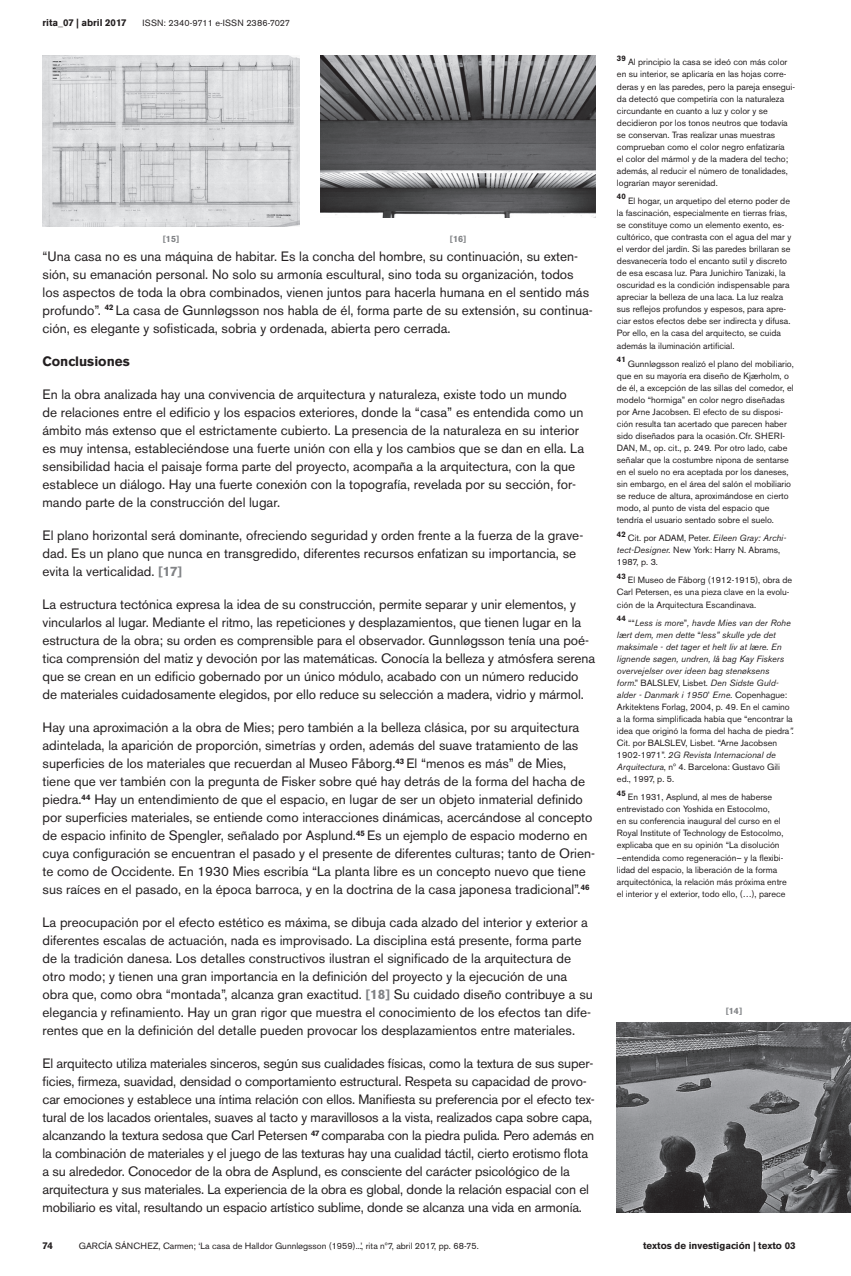
<style>
.page{position:relative;width:851px;height:1276px;background:#fff}
.page>*{position:absolute;margin:0;border:0;box-sizing:border-box;transform-origin:0 0}
.t1{font:13.5px/18px "Akzidenz Grotesk BE";color:#231f20}
.t2{font:700 13.5px "Akzidenz Grotesk BE";color:#231f20}
.t3{font:700 9.75px "Akzidenz Grotesk BE";color:#231f20}
.t4{font:9px/12px "Akzidenz Grotesk BE";color:#231f20}
.t5{font:italic 9px/12px "Akzidenz Grotesk BE";color:#231f20}
.t6{font:9px "Akzidenz Grotesk BE";letter-spacing:.02em;color:#231f20}
.t7{font:700 9px "Akzidenz Grotesk BE";color:#808285}
.t8{font:700 7.8px "Akzidenz Grotesk BE";color:#231f20}
.s1{font-style:italic}
.s2{font-style:normal}
.s3{font-weight:700;color:#808285}
</style>
<div class="page">
<img style="left:43px;top:55px;width:256px;height:172px">
<img style="left:321px;top:55px;width:274px;height:162px">
<img style="left:617px;top:1022px;width:233px;height:190px">
<p class="t3" style="left:43px;top:17px;width:86px">rita_07 | abril 2017</p>
<p class="t6" style="left:142px;top:17px;width:149px">ISSN: 2340-9711 e-ISSN 2386-7027</p>
<p class="t8" style="left:617px;top:54px;width:11px">39</p>
<p class="t4" style="left:617px;top:56px;width:179px;text-indent:11px">Al principio la casa se ideó con más color en su interior, se aplicaría en las hojas corre&shy;deras y en las paredes, pero la pareja ensegui&shy;da detectó que competiría con la naturaleza circundante en cuanto a luz y color y se decidieron por los tonos neutros que todavía se conservan. Tras realizar unas muestras comprueban como el color negro enfatizaría<br>el color del mármol y de la madera del techo; además, al reducir el número de tonalidades, lograrían mayor serenidad.</p>
<p class="t8" style="left:617px;top:192px;width:11px">40</p>
<p class="t4" style="left:617px;top:195px;width:176px;text-indent:11px">El hogar, un arquetipo del eterno poder de la fascinación, especialmente en tierras frías, se constituye como un elemento exento, es&shy;cultórico, que contrasta con el agua del mar y el verdor del jardín. Si las paredes brillaran se desvanecería todo el encanto sutil y discreto de esa escasa luz. Para Junichiro Tanizaki, la oscuridad es la condición indispensable para apreciar la belleza de una laca. La luz realza sus reflejos profundos y espesos, para apre&shy;ciar estos efectos debe ser indirecta y difusa.<br>Por ello, en la casa del arquitecto, se cuida además la iluminación artificial.</p>
<p class="t8" style="left:617px;top:355px;width:10px">41</p>
<p class="t4" style="left:617px;top:357px;width:178px;text-indent:11px">Gunnløgsson realizó el plano del mobiliario, que en su mayoría era diseño de Kjærholm, o de él, a excepción de las sillas del comedor, el modelo “hormiga” en color negro diseñadas por Arne Jacobsen. El efecto de su disposi&shy;ción resulta tan acertado que parecen haber sido diseñados para la ocasión. Cfr. SHERI-DAN, M., op. cit., p. 249<span class="s1">.</span> Por otro lado, cabe señalar que la costumbre nipona de sentarse en el suelo no era aceptada por los daneses, sin embargo, en el área del salón el mobiliario se reduce de altura, aproximándose en cierto modo, al punto de vista del espacio que tendría el usuario sentado sobre el suelo.</p>
<p class="t8" style="left:617px;top:529px;width:10px">42</p>
<p class="t4" style="left:617px;top:532px;width:171px;text-indent:11px">Cit. por ADAM, Peter. <span class="s1">Eileen Gray: Archi&shy;tect-Designer.</span> New York: Harry N. Abrams,<br>1987, p. 3.</p>
<p class="t8" style="left:617px;top:572px;width:10px">43</p>
<p class="t4" style="left:617px;top:574px;width:177px;text-indent:11px">El Museo de Fåborg (1912-1915), obra de<br>Carl Petersen, es una pieza clave en la evolu&shy;ción de la Arquitectura Escandinava.</p>
<p class="t8" style="left:617px;top:614px;width:11px">44</p>
<p class="t5" style="left:617px;top:616px;width:178px;text-indent:11px"><span class="s2">““</span>Less is more<span class="s2">”</span>, havde Mies van der Rohe lært dem, men dette <span class="s2">“</span>less” skulle yde det maksimale - det tager et helt liv at lære. En lignende søgen, undren, lå bag Kay Fiskers overvejelser over ideen bag stenøksens<br>form<span class="s2">.” BALSLEV, Lisbet.</span> Den Sidste Guld&shy;alder - Danmark i 1950<span class="s2">’</span> Erne. <span class="s2">Copenhague:<br>Arkitektens Forlag, 2004, p. 49. En el camino a la forma simplificada había que “encontrar la idea que originó la forma del hacha de piedra</span>”.<br><span class="s2">Cit. por BALSLEV, Lisbet. “Arne Jacobsen 1902-1971”.</span> 2G Revista Internacional de Arquitectura<span class="s2">, nº 4. Barcelona: Gustavo Gili ed., 1997, p. 5.</span></p>
<p class="t8" style="left:617px;top:788px;width:10px">45</p>
<p class="t4" style="left:617px;top:791px;width:171px;text-indent:11px">En 1931, Asplund, al mes de haberse entrevistado con Yoshida en Estocolmo,<br>en su conferencia inaugural del curso en el Royal Institute of Technology de Estocolmo, explicaba que en su opinión “La disolución –entendida como regeneración– y la flexibi&shy;lidad del espacio, la liberación de la forma arquitectónica, la relación más próxima entre el interior y el exterior, todo ello, (…), parece</p>
<p class="t7" style="left:163px;top:233px;width:18px">[15]</p>
<p class="t7" style="left:450px;top:233px;width:18px">[16]</p>
<p class="t1" style="left:43px;top:247px;width:551px">“Una casa no es una máquina de habitar. Es la concha del hombre, su continuación, su exten&shy;sión, su emanación personal. No solo su armonía escultural, sino toda su organización, todos los aspectos de toda la obra combinados, vienen juntos para hacerla humana en el sentido más profundo”. <sup>42</sup> La casa de Gunnløgsson nos habla de él, forma parte de su extensión, su continua&shy;ción, es elegante y sofisticada, sobria y ordenada, abierta pero cerrada.</p>
<p class="t2" style="left:43px;top:353px;width:89px">Conclusiones</p>
<p class="t1" style="left:43px;top:385px;width:543px">En la obra analizada hay una convivencia de arquitectura y naturaleza, existe todo un mundo de relaciones entre el edificio y los espacios exteriores, donde la “casa” es entendida como un ámbito más extenso que el estrictamente cubierto. La presencia de la naturaleza en su interior es muy intensa, estableciéndose una fuerte unión con ella y los cambios que se dan en ella. La sensibilidad hacia el paisaje forma parte del proyecto, acompaña a la arquitectura, con la que establece un diálogo. Hay una fuerte conexión con la topografía, revelada por su sección, for&shy;mando parte de la construcción del lugar.</p>
<p class="t1" style="left:43px;top:526px;width:542px">El plano horizontal será dominante, ofreciendo seguridad y orden frente a la fuerza de la grave&shy;dad. Es un plano que nunca en transgredido, diferentes recursos enfatizan su importancia, se evita la verticalidad. <span class="s3">[17]</span></p>
<p class="t1" style="left:43px;top:595px;width:554px">La estructura tectónica expresa la idea de su construcción, permite separar y unir elementos, y vincularlos al lugar. Mediante el ritmo, las repeticiones y desplazamientos, que tienen lugar en la estructura de la obra; su orden es comprensible para el observador. Gunnløgsson tenía una poé&shy;tica comprensión del matiz y devoción por las matemáticas. Conocía la belleza y atmósfera serena que se crean en un edificio gobernado por un único módulo, acabado con un número reducido de materiales cuidadosamente elegidos, por ello reduce su selección a madera, vidrio y mármol.</p>
<p class="t1" style="left:43px;top:718px;width:554px">Hay una aproximación a la obra de Mies; pero también a la belleza clásica, por su arquitectura adintelada, la aparición de proporción, simetrías y orden, además del suave tratamiento de las superficies de los materiales que recuerdan al Museo Fåborg.<sup>43</sup> El “menos es más” de Mies, tiene que ver también con la pregunta de Fisker sobre qué hay detrás de la forma del hacha de piedra.<sup>44</sup> Hay un entendimiento de que el espacio, en lugar de ser un objeto inmaterial definido por superficies materiales, se entiende como interacciones dinámicas, acercándose al concepto de espacio infinito de Spengler, señalado por Asplund.<sup>45</sup> Es un ejemplo de espacio moderno en cuya configuración se encuentran el pasado y el presente de diferentes culturas; tanto de Orien&shy;te como de Occidente. En 1930 Mies escribía “La planta libre es un concepto nuevo que tiene sus raíces en el pasado, en la época barroca, y en la doctrina de la casa japonesa tradicional”.<sup>46</sup></p>
<p class="t1" style="left:43px;top:913px;width:551px">La preocupación por el efecto estético es máxima, se dibuja cada alzado del interior y exterior a diferentes escalas de actuación, nada es improvisado. La disciplina está presente, forma parte de la tradición danesa. Los detalles constructivos ilustran el significado de la arquitectura de otro modo; y tienen una gran importancia en la definición del proyecto y la ejecución de una obra que, como obra “montada”, alcanza gran exactitud. <span class="s3">[18]</span> Su cuidado diseño contribuye a su elegancia y refinamiento. Hay un gran rigor que muestra el conocimiento de los efectos tan dife&shy;rentes que en la definición del detalle pueden provocar los desplazamientos entre materiales.</p>
<p class="t1" style="left:43px;top:1054px;width:553px">El arquitecto utiliza materiales sinceros, según sus cualidades físicas, como la textura de sus super&shy;ficies, firmeza, suavidad, densidad o comportamiento estructural. Respeta su capacidad de provo&shy;car emociones y establece una íntima relación con ellos. Manifiesta su preferencia por el efecto tex&shy;tural de los lacados orientales, suaves al tacto y maravillosos a la vista, realizados capa sobre capa, alcanzando la textura sedosa que Carl Petersen <sup>47</sup> comparaba con la piedra pulida. Pero además en la combinación de materiales y el juego de las texturas hay una cualidad táctil, cierto erotismo flota a su alrededor. Conocedor de la obra de Asplund, es consciente del carácter psicológico de la arquitectura y sus materiales. La experiencia de la obra es global, donde la relación espacial con el mobiliario es vital, resultando un espacio artístico sublime, donde se alcanza una vida en armonía.</p>
<p class="t4" style="left:79px;top:1239px;width:401px">GARCÍA SÁNCHEZ, Carmen; ‘La casa de Halldor Gunnløgsson (1959)...’, rita nº7, abril 2017, pp. 68-75.</p>
<p class="t3" style="left:643px;top:1240px;width:154px">textos de investigación | texto 03</p>
<p class="t7" style="left:725px;top:1005px;width:18px">[14]</p>
<p class="t3" style="left:43px;top:1240px;width:12px">74</p>
</div>
